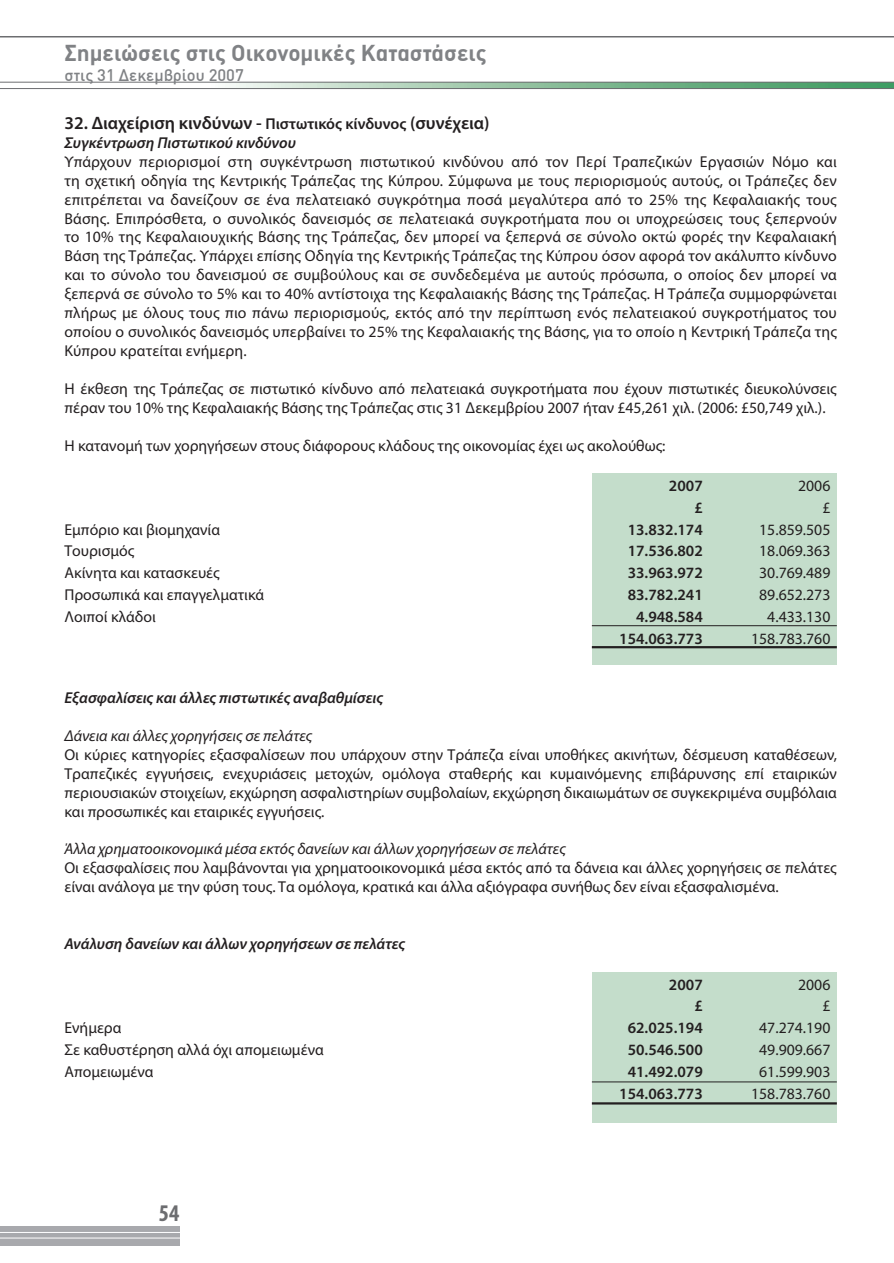
<style>
.page{position:relative;width:894px;height:1263px;background:#fff}
.page>*{position:absolute;margin:0;border:0;box-sizing:border-box;transform-origin:0 0}
.t1{font:700 condensed 24px "Myriad Pro";color:#6c6d70}
.t2{font:700 22.5px "DIN Greek";color:#808285}
.t3{font:600 18px "Myriad Pro";color:#231f20}
.t4{font:500 16.5px "DIN Greek";color:#808285}
.t5{font:15.75px/18.9px "Myriad Pro";color:#231f20;text-align:justify}
.t6{font:italic 600 15.75px "Myriad Pro";color:#231f20}
.t7{font:600 15.75px "Myriad Pro";color:#231f20}
.t8{font:italic 15.75px "Myriad Pro";color:#231f20}
.s1{font-size:15.75px}
</style>
<div class="page">
<div style="left:591px;top:971px;width:245px;height:151px;background:#c4ddcb"></div>
<div style="left:591px;top:473px;width:245px;height:192px;background:#c4ddcb"></div>
<svg style="left:232px;top:83px;width:661px;height:5px;background:#8dc09e"></svg>
<div style="left:0;top:1225px;width:179px;height:19px;background:#a8a9ad"></div>
<hr style="left:0;top:88px;width:893px;height:1px;background:#6c6d70">
<hr style="left:0;top:1237px;width:893px;height:1px;background:#fff">
<hr style="left:0;top:1231px;width:893px;height:1px;background:#fff">
<hr style="left:0;top:82px;width:893px;height:1px;background:#6c6d70">
<hr style="left:0;top:36px;width:893px;height:1px;background:#6c6d70">
<hr style="left:591px;top:1101px;width:245px;height:3px;background:#231f20">
<hr style="left:591px;top:1081px;width:245px;height:1px;background:#231f20">
<hr style="left:591px;top:646px;width:245px;height:2px;background:#231f20">
<hr style="left:591px;top:625px;width:245px;height:1px;background:#231f20">
<h2 class="t2" style="left:64px;top:40px;width:423px">Σημειώσεις στις Οικονομικές Καταστάσεις</h2>
<p class="t4" style="left:64px;top:66px;width:181px">στις 31 Δεκεμβρίου 2007</p>
<p class="t3" style="left:64px;top:116px;width:426px">32. Διαχείριση κινδύνων - <span class="s1">Πιστωτικός κίνδυνος</span> (συνέχεια)</p>
<p class="t6" style="left:64px;top:136px;width:233px">Συγκέντρωση Πιστωτικού κινδύνου</p>
<p class="t5" style="left:64px;top:153px;width:773px">Υπάρχουν περιορισμοί στη συγκέντρωση πιστωτικού κινδύνου από τον Περί Τραπεζικών Εργασιών Νόμο και τη σχετική οδηγία της Κεντρικής Τράπεζας της Κύπρου. Σύμφωνα με τους περιορισμούς αυτούς, οι Τράπεζες δεν επιτρέπεται να δανείζουν σε ένα πελατειακό συγκρότημα ποσά μεγαλύτερα από το 25% της Κεφαλαιακής τους Βάσης. Επιπρόσθετα, ο συνολικός δανεισμός σε πελατειακά συγκροτήματα που οι υποχρεώσεις τους ξεπερνούν το 10% της Κεφαλαιουχικής Βάσης της Τράπεζας, δεν μπορεί να ξεπερνά σε σύνολο οκτώ φορές την Κεφαλαιακή Βάση της Τράπεζας. Υπάρχει επίσης Οδηγία της Κεντρικής Τράπεζας της Κύπρου όσον αφορά τον ακάλυπτο κίνδυνο και το σύνολο του δανεισμού σε συμβούλους και σε συνδεδεμένα με αυτούς πρόσωπα, ο οποίος δεν μπορεί να ξεπερνά σε σύνολο το 5% και το 40% αντίστοιχα της Κεφαλαιακής Βάσης της Τράπεζας. Η Τράπεζα συμμορφώνεται πλήρως με όλους τους πιο πάνω περιορισμούς, εκτός από την περίπτωση ενός πελατειακού συγκροτήματος του οποίου ο συνολικός δανεισμός υπερβαίνει το 25% της Κεφαλαιακής της Βάσης, για το οποίο η Κεντρική Τράπεζα της Κύπρου κρατείται ενήμερη.</p>
<p class="t5" style="left:64px;top:380px;width:773px">Η έκθεση της Τράπεζας σε πιστωτικό κίνδυνο από πελατειακά συγκροτήματα που έχουν πιστωτικές διευκολύνσεις πέραν του 10% της Κεφαλαιακής Βάσης της Τράπεζας στις 31 Δεκεμβρίου 2007 ήταν £45,261 χιλ. (2006: £50,749 χιλ.).</p>
<p class="t5" style="left:64px;top:437px;width:602px">Η κατανομή των χορηγήσεων στους διάφορους κλάδους της οικονομίας έχει ως ακολούθως:</p>
<p class="t7" style="left:668px;top:480px;width:35px">2007</p>
<p class="t5" style="left:797px;top:477px;width:34px">2006</p>
<p class="t7" style="left:694px;top:501px;width:10px">£</p>
<p class="t5" style="left:822px;top:499px;width:10px">£</p>
<p class="t5" style="left:64px;top:521px;width:157px">Εμπόριο και βιομηχανία</p>
<p class="t7" style="left:627px;top:523px;width:76px">13.832.174</p>
<p class="t5" style="left:759px;top:521px;width:73px">15.859.505</p>
<p class="t5" style="left:64px;top:543px;width:71px">Τουρισμός</p>
<p class="t7" style="left:627px;top:545px;width:76px">17.536.802</p>
<p class="t5" style="left:759px;top:543px;width:73px">18.069.363</p>
<p class="t5" style="left:64px;top:564px;width:157px">Ακίνητα και κατασκευές</p>
<p class="t7" style="left:627px;top:567px;width:76px">33.963.972</p>
<p class="t5" style="left:759px;top:564px;width:73px">30.769.489</p>
<p class="t5" style="left:64px;top:586px;width:201px">Προσωπικά και επαγγελματικά</p>
<p class="t7" style="left:627px;top:588px;width:76px">83.782.241</p>
<p class="t5" style="left:759px;top:586px;width:73px">89.652.273</p>
<p class="t5" style="left:64px;top:608px;width:93px">Λοιποί κλάδοι</p>
<p class="t7" style="left:636px;top:610px;width:68px">4.948.584</p>
<p class="t5" style="left:767px;top:608px;width:65px">4.433.130</p>
<p class="t7" style="left:619px;top:632px;width:85px">154.063.773</p>
<p class="t5" style="left:751px;top:630px;width:81px">158.783.760</p>
<p class="t6" style="left:64px;top:691px;width:320px">Εξασφαλίσεις και άλλες πιστωτικές αναβαθμίσεις</p>
<p class="t8" style="left:64px;top:729px;width:249px">Δάνεια και άλλες χορηγήσεις σε πελάτες</p>
<p class="t5" style="left:64px;top:746px;width:773px">Οι κύριες κατηγορίες εξασφαλίσεων που υπάρχουν στην Τράπεζα είναι υποθήκες ακινήτων, δέσμευση καταθέσεων, Τραπεζικές εγγυήσεις, ενεχυριάσεις μετοχών, ομόλογα σταθερής και κυμαινόμενης επιβάρυνσης επί εταιρικών περιουσιακών στοιχείων, εκχώρηση ασφαλιστηρίων συμβολαίων, εκχώρηση δικαιωμάτων σε συγκεκριμένα συμβόλαια και προσωπικές και εταιρικές εγγυήσεις.</p>
<p class="t8" style="left:64px;top:843px;width:502px">Άλλα χρηματοοικονομικά μέσα εκτός δανείων και άλλων χορηγήσεων σε πελάτες</p>
<p class="t5" style="left:64px;top:859px;width:773px">Οι εξασφαλίσεις που λαμβάνονται για χρηματοοικονομικά μέσα εκτός από τα δάνεια και άλλες χορηγήσεις σε πελάτες είναι ανάλογα με την φύση τους. Τα ομόλογα, κρατικά και άλλα αξιόγραφα συνήθως δεν είναι εξασφαλισμένα.</p>
<p class="t6" style="left:64px;top:937px;width:342px">Ανάλυση δανείων και άλλων χορηγήσεων σε πελάτες</p>
<p class="t7" style="left:668px;top:978px;width:35px">2007</p>
<p class="t5" style="left:797px;top:975px;width:34px">2006</p>
<p class="t7" style="left:694px;top:999px;width:10px">£</p>
<p class="t5" style="left:822px;top:997px;width:10px">£</p>
<p class="t5" style="left:64px;top:1019px;width:59px">Ενήμερα</p>
<p class="t7" style="left:627px;top:1021px;width:76px">62.025.194</p>
<p class="t5" style="left:759px;top:1019px;width:73px">47.274.190</p>
<p class="t5" style="left:64px;top:1041px;width:261px">Σε καθυστέρηση αλλά όχι απομειωμένα</p>
<p class="t7" style="left:627px;top:1043px;width:76px">50.546.500</p>
<p class="t5" style="left:759px;top:1041px;width:73px">49.909.667</p>
<p class="t5" style="left:64px;top:1062px;width:91px">Απομειωμένα</p>
<p class="t7" style="left:627px;top:1065px;width:76px">41.492.079</p>
<p class="t5" style="left:759px;top:1062px;width:73px">61.599.903</p>
<p class="t7" style="left:619px;top:1086px;width:85px">154.063.773</p>
<p class="t5" style="left:751px;top:1084px;width:81px">158.783.760</p>
<h1 class="t1" style="left:159px;top:1204px;width:22px">54</h1>
</div>
